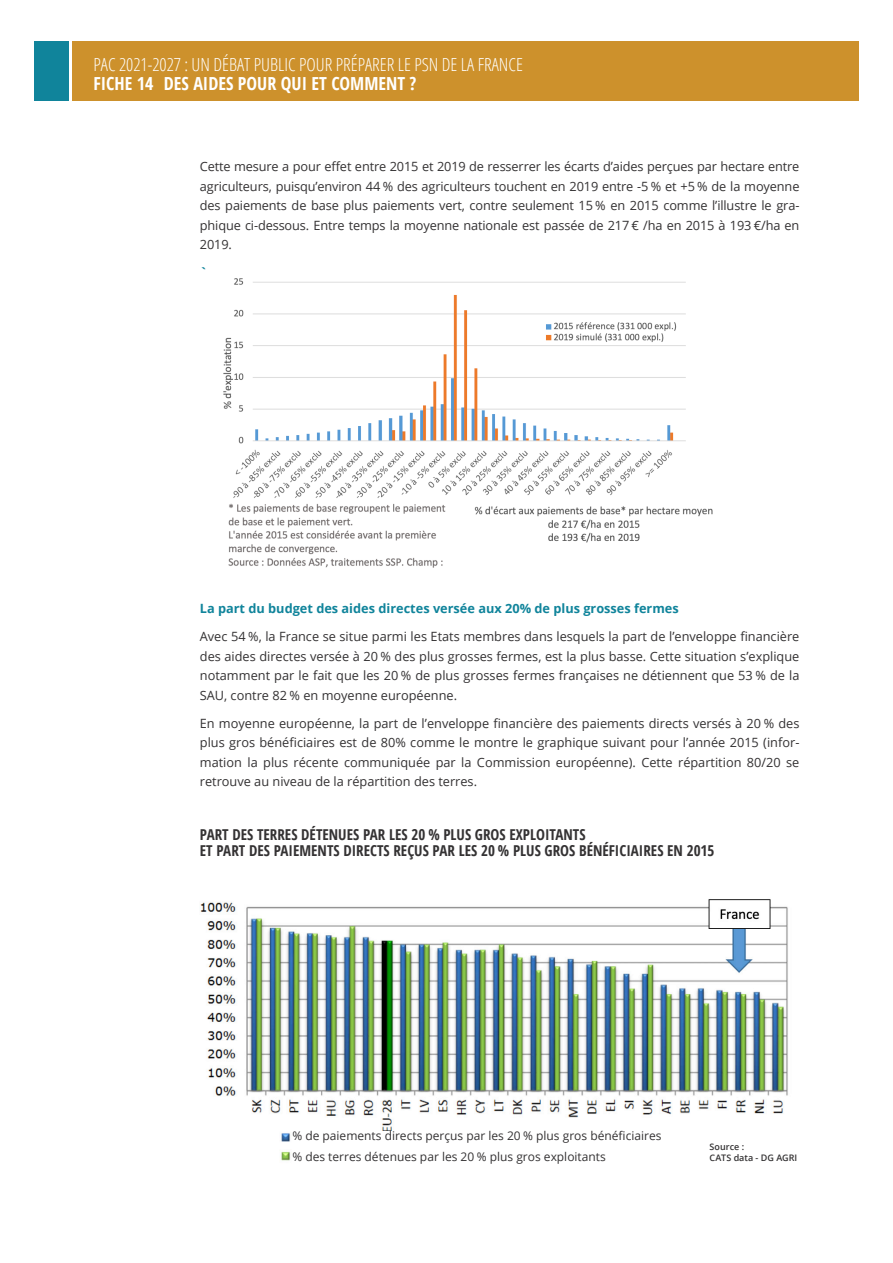
<style>
.page{position:relative;width:893px;height:1263px;background:#fff}
.page>*{position:absolute;margin:0;border:0;box-sizing:border-box;transform-origin:0 0}
.t1{font:300 condensed 18px "Open Sans";color:#fff}
.t2{font:700 condensed 18px "Open Sans";color:#fff}
.t3{font:700 condensed 15px/16.5px "Open Sans";color:#343233}
.t4{font:12.75px/19.5px "Open Sans";color:#343233;text-align:justify}
.t5{font:700 12.75px "Open Sans";color:#10849b}
.t6{font:12px/20.5px "Open Sans";color:#343233}
.t7{font:600 9px/10.5px "Open Sans";color:#343233}
</style>
<div class="page">
<div style="left:73px;top:42px;width:786px;height:59px;background:#cd912c"></div>
<div style="left:34px;top:42px;width:34px;height:59px;background:#10849b"></div>
<img style="left:223px;top:278px;width:490px;height:290px">
<img style="left:200px;top:899px;width:588px;height:262px">
<div style="left:292px;top:1131px;width:477px;height:53px;background:#fff"></div>
<h1 class="t1" style="left:94px;top:52px;width:431px">PAC 2021-2027 : UN DÉBAT PUBLIC POUR PRÉPARER LE PSN DE LA FRANCE</h1>
<h1 class="t2" style="left:94px;top:71px;width:324px">FICHE 14 DES AIDES POUR QUI ET COMMENT ?</h1>
<p class="t4" style="left:200px;top:157px;width:601px">Cette mesure a pour effet entre 2015 et 2019 de resserrer les écarts d’aides perçues par hectare entre agriculteurs, puisqu’environ 44 % des agriculteurs touchent en 2019 entre -5 % et +5 % de la moyenne des paiements de base plus paiements vert, contre seulement 15 % en 2015 comme l’illustre le gra&shy;phique ci-dessous. Entre temps la moyenne nationale est passée de 217 € /ha en 2015 à 193 €/ha en 2019.</p>
<p class="t5" style="left:200px;top:264px;width:9px">`</p>
<p class="t5" style="left:200px;top:600px;width:480px">La part du budget des aides directes versée aux 20% de plus grosses fermes</p>
<p class="t4" style="left:200px;top:627px;width:601px">Avec 54 %, la France se situe parmi les Etats membres dans lesquels la part de l’enveloppe financière des aides directes versée à 20 % des plus grosses fermes, est la plus basse. Cette situation s’explique notamment par le fait que les 20 % de plus grosses fermes françaises ne détiennent que 53 % de la SAU, contre 82 % en moyenne européenne.</p>
<p class="t4" style="left:200px;top:713px;width:601px">En moyenne européenne, la part de l’enveloppe financière des paiements directs versés à 20 % des plus gros bénéficiaires est de 80% comme le montre le graphique suivant pour l’année 2015 (infor&shy;mation la plus récente communiquée par la Commission européenne). Cette répartition 80/20 se retrouve au niveau de la répartition des terres.</p>
<p class="t3" style="left:200px;top:825px;width:516px">PART DES TERRES DÉTENUES PAR LES 20 % PLUS GROS EXPLOITANTS<br>ET PART DES PAIEMENTS DIRECTS REÇUS PAR LES 20 % PLUS GROS BÉNÉFICIAIRES EN 2015</p>
<p class="t6" style="left:292px;top:1125px;width:371px">% de paiements directs perçus par les 20 % plus gros bénéficiaires % des terres détenues par les 20 % plus gros exploitants</p>
<p class="t7" style="left:710px;top:1141px;width:89px">Source :<br>CATS data - DG AGRI</p>
</div>
